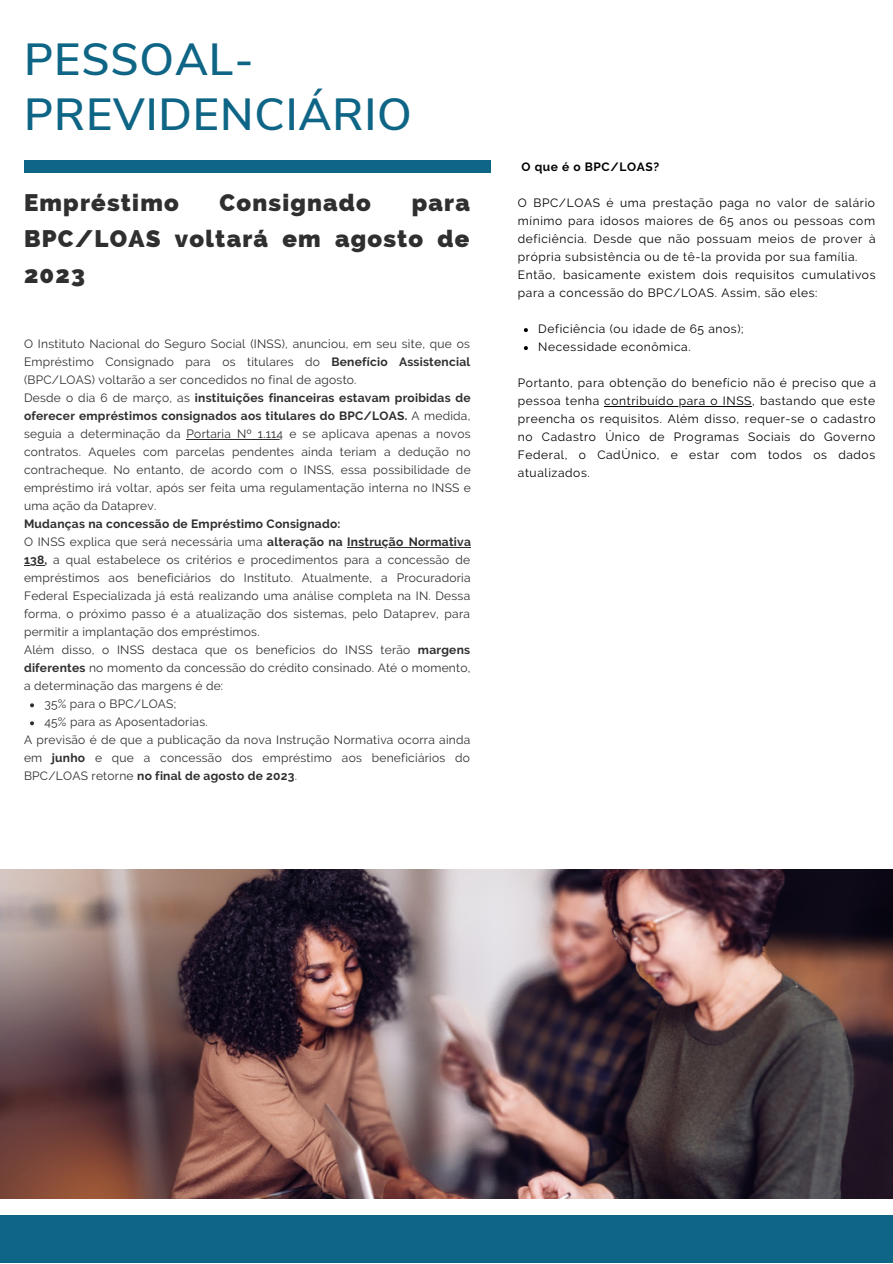
<style>
.page{position:relative;width:893px;height:1264px;background:#fff}
.page>*{position:absolute;margin:0;border:0;box-sizing:border-box;transform-origin:0 0}
.t1{font:600 44.85px/55.1px "Nunito Sans";letter-spacing:.02em;color:#0e6585}
.t2{font:800 24px/36px "Raleway";letter-spacing:.05em;color:#2f2f2f;text-align:justify}
.t3{font:12px/18px "Raleway";letter-spacing:.02em;color:#2f2f2f;text-align:justify}
.t4{font:12px/18px "Raleway";letter-spacing:.05em;color:#000;text-align:justify}
.t5{font:700 12px "Raleway";letter-spacing:.02em;color:#2f2f2f}
.t6{font:700 12px "Raleway";letter-spacing:.05em;color:#000}
.s1{font-weight:700}
</style>
<div class="page">
<img style="left:0;top:869px;width:892px;height:329px">
<div style="left:0;top:1215px;width:892px;height:47px;background:#0e6585"></div>
<svg style="left:524px;top:328px;width:4px;height:4px"></svg>
<svg style="left:524px;top:346px;width:4px;height:4px"></svg>
<hr style="left:604px;top:406px;width:148px;height:1px;background:#000">
<div style="left:24px;top:160px;width:467px;height:12px;background:#0e6585"></div>
<svg style="left:30px;top:703px;width:4px;height:4px"></svg>
<svg style="left:30px;top:721px;width:4px;height:4px"></svg>
<hr style="left:186px;top:439px;width:97px;height:1px;background:#2f2f2f">
<hr style="left:347px;top:547px;width:124px;height:1px;background:#2f2f2f">
<svg style="left:24px;top:565px;width:21px;height:1px"></svg>
<p class="t1" style="left:24px;top:32px;width:389px">PESSOAL-<br>PREVIDENCIÁRIO</p>
<p class="t2" style="left:24px;top:185px;width:156px">Empréstimo</p>
<p class="t2" style="left:219px;top:185px;width:153px">Consignado</p>
<p class="t2" style="left:24px;top:185px;width:447px;text-indent:388px">para BPC/LOAS voltará em agosto de 2023</p>
<p class="t3" style="left:24px;top:335px;width:448px">O Instituto Nacional do Seguro Social (INSS), anunciou, em seu site, que os Empréstimo Consignado para os titulares do <span class="s1">Benefício Assistencial </span>(BPC/LOAS) voltarão a ser concedidos no final de agosto.</p>
<p class="t3" style="left:24px;top:389px;width:448px">Desde o dia 6 de março, as <span class="s1">instituições financeiras estavam proibidas de oferecer empréstimos consignados aos titulares do BPC/LOAS.</span> A medida, seguia a determinação da Portaria Nº 1.114 e se aplicava apenas a novos contratos. Aqueles com parcelas pendentes ainda teriam a dedução no contracheque. No entanto, de acordo com o INSS, essa possibilidade de empréstimo irá voltar, após ser feita uma regulamentação interna no INSS e uma ação da Dataprev.</p>
<p class="t5" style="left:24px;top:517px;width:318px">Mudanças na concessão de Empréstimo Consignado:</p>
<p class="t3" style="left:24px;top:533px;width:448px">O INSS explica que será necessária uma <span class="s1">alteração na Instrução Normativa 138,</span> a qual estabelece os critérios e procedimentos para a concessão de empréstimos aos beneficiários do Instituto. Atualmente, a Procuradoria Federal Especializada já está realizando uma análise completa na IN. Dessa forma, o próximo passo é a atualização dos sistemas, pelo Dataprev, para permitir a implantação dos empréstimos.</p>
<p class="t3" style="left:24px;top:641px;width:448px">Além disso, o INSS destaca que os benefícios do INSS terão <span class="s1">margens diferentes</span> no momento da concessão do crédito consinado. Até o momento, a determinação das margens é de:</p>
<p class="t3" style="left:44px;top:695px;width:133px">35% para o BPC/LOAS;</p>
<p class="t3" style="left:44px;top:713px;width:165px">45% para as Aposentadorias.</p>
<p class="t3" style="left:24px;top:731px;width:448px">A previsão é de que a publicação da nova Instrução Normativa ocorra ainda em <span class="s1">junho</span> e que a concessão dos empréstimo aos beneficiários do BPC/LOAS retorne <span class="s1">no final de agosto de 2023</span>.</p>
<p class="t6" style="left:521px;top:160px;width:139px">O que é o BPC/LOAS?</p>
<p class="t4" style="left:518px;top:194px;width:359px">O BPC/LOAS é uma prestação paga no valor de salário mínimo para idosos maiores de 65 anos ou pessoas com deficiência. Desde que não possuam meios de prover à própria subsistência ou de tê-la provida por sua família.</p>
<p class="t4" style="left:518px;top:266px;width:359px">Então, basicamente existem dois requisitos cumulativos para a concessão do BPC/LOAS. Assim, são eles:</p>
<p class="t4" style="left:538px;top:320px;width:207px">Deficiência (ou idade de 65 anos);</p>
<p class="t4" style="left:538px;top:338px;width:154px">Necessidade econômica.</p>
<p class="t4" style="left:518px;top:374px;width:359px">Portanto, para obtenção do benefício não é preciso que a pessoa tenha contribuído para o INSS, bastando que este preencha os requisitos. Além disso, requer-se o cadastro no Cadastro Único de Programas Sociais do Governo Federal, o CadÚnico, e estar com todos os dados atualizados.</p>
</div>
